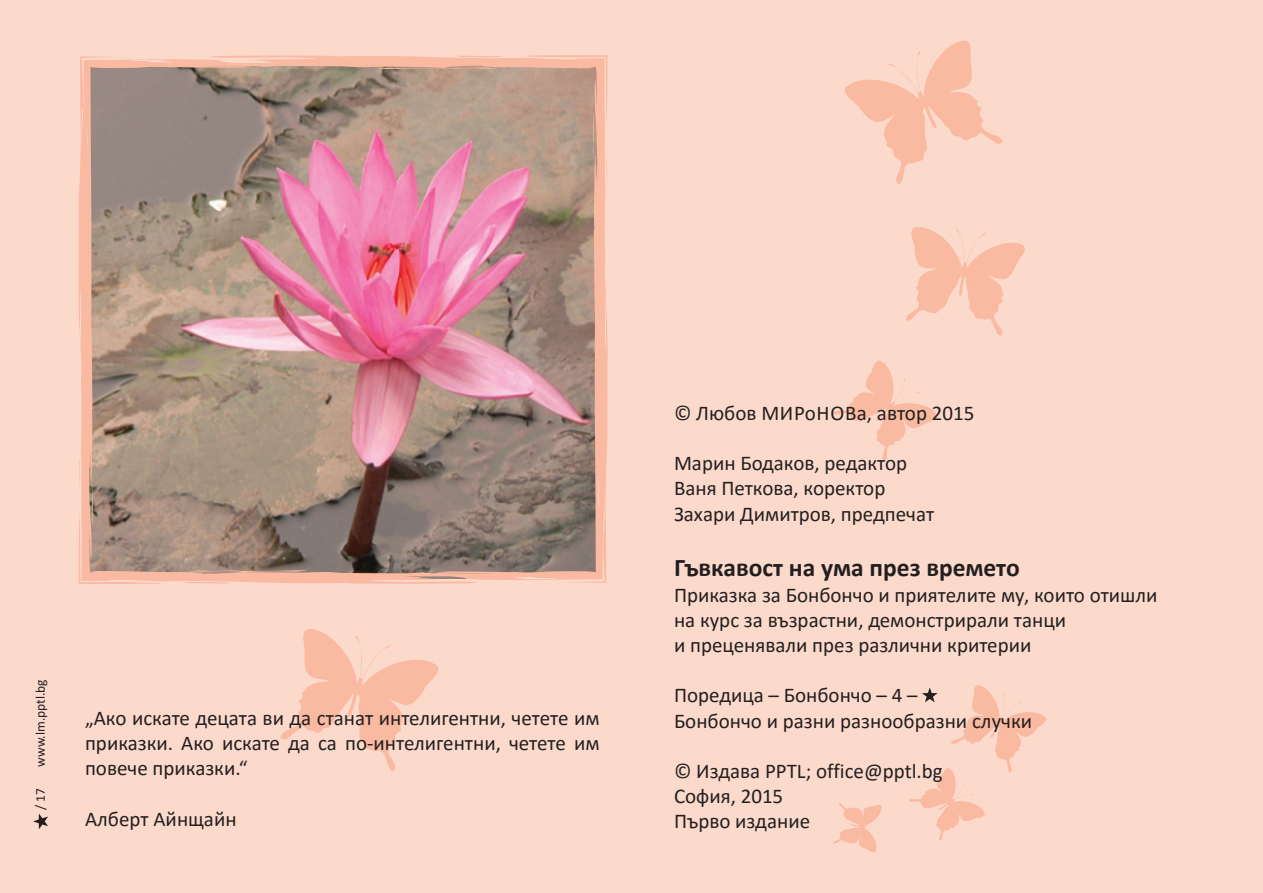
<style>
.page{position:relative;width:1263px;height:893px;background:#fcdacb}
.page>*{position:absolute;margin:0;border:0;box-sizing:border-box;transform-origin:0 0}
.t1{font:700 25.5px "Calibri";color:#231f20}
.t2{font:21px/25.2px "Calibri";color:#231f20;text-align:justify}
.t3{font:13.5px "Calibri";color:#231f20}
</style>
<div class="page">
<svg style="left:845px;top:41px;width:157px;height:143px"></svg>
<svg style="left:906px;top:227px;width:119px;height:108px"></svg>
<svg style="left:833px;top:360px;width:104px;height:101px"></svg>
<svg style="left:280px;top:629px;width:158px;height:142px"></svg>
<svg style="left:833px;top:803px;width:49px;height:49px"></svg>
<svg style="left:909px;top:685px;width:137px;height:155px"></svg>
<svg style="left:80px;top:57px;width:95px;height:5px"></svg>
<svg style="left:489px;top:205px;width:114px;height:375px;background:#a6857e"></svg>
<svg style="left:511px;top:359px;width:95px;height:224px;background:#a4887f"></svg>
<svg style="left:601px;top:220px;width:4px;height:54px"></svg>
<svg style="left:453px;top:55px;width:154px;height:150px;background:#c7a192"></svg>
<img style="left:78px;top:62px;width:411px;height:522px">
<svg style="left:33px;top:814px;width:15px;height:15px"></svg>
<p class="t3" style="left:31px;top:767px;width:89px;rotate:-90deg">www.lm.pptl.bg</p>
<p class="t3" style="left:31px;top:810px;width:23px;rotate:-90deg">/ 17</p>
<p class="t2" style="left:85px;top:705px;width:516px">„Ако искате децата ви да станат интелигентни, четете им приказки. Ако искате да са по-интелигентни, четете им повече приказки.“</p>
<p class="t2" style="left:85px;top:805px;width:153px">Алберт Айнщайн</p>
<p class="t2" style="left:674px;top:400px;width:302px">© Любов МИРоНОВа, автор 2015</p>
<p class="t2" style="left:674px;top:450px;width:235px">Марин Бодаков, редактор</p>
<p class="t2" style="left:674px;top:475px;width:213px">Ваня Петкова, коректор</p>
<p class="t2" style="left:674px;top:500px;width:262px">Захари Димитров, предпечат</p>
<p class="t1" style="left:674px;top:550px;width:347px">Гъвкавост на ума през времето</p>
<p class="t2" style="left:674px;top:581px;width:485px">Приказка за Бонбончо и приятелите му, които отишли</p>
<p class="t2" style="left:674px;top:607px;width:394px">на курс за възрастни, демонстрирали танци</p>
<p class="t2" style="left:674px;top:632px;width:359px">и преценявали през различни критерии</p>
<p class="t2" style="left:674px;top:682px;width:245px">Поредица – Бонбончо – 4 –</p>
<p class="t2" style="left:674px;top:707px;width:360px">Бонбончо и разни разнообразни случки</p>
<p class="t2" style="left:674px;top:758px;width:270px">© Издава PPTL; office@pptl.bg</p>
<p class="t2" style="left:674px;top:783px;width:111px">София, 2015</p>
<p class="t2" style="left:674px;top:808px;width:138px">Първо издание</p>
</div>
